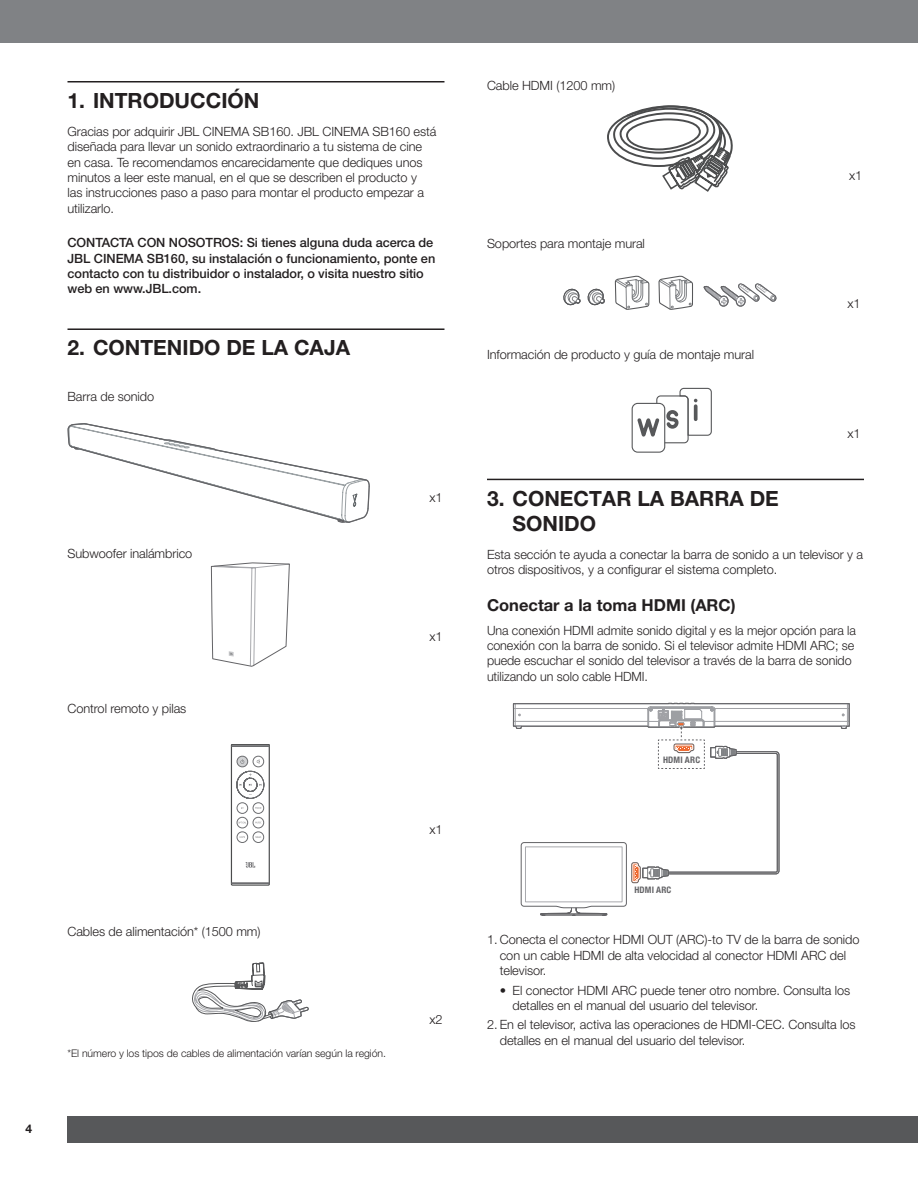
<style>
.page{position:relative;width:918px;height:1188px;background:#fff}
.page>*{position:absolute;margin:0;border:0;box-sizing:border-box;transform-origin:0 0}
.Headline-大标题{font:700 21px/25.2px "Helvetica Neue LT Pro";color:#231f20}
.subtitle-小标题{font:700 16.5px "Helvetica Neue LT Pro";color:#231f20}
.Brød_ord{font:300 12.75px/15.3px "Helvetica Neue LT Pro";letter-spacing:-.005em;color:#231f20}
.Brød_ord-2{font:500 12.75px/15.3px "Helvetica Neue LT Pro";letter-spacing:-.005em;color:#231f20}
.t1{font:700 12px "Helvetica Neue LT Pro";color:#231f20}
.Brød_ord-3{font:300 10.5px "Helvetica Neue LT Pro";letter-spacing:-.005em;color:#231f20}
.t2{font:700 condensed 9px "Helvetica Neue LT Pro";letter-spacing:.02em;color:#636366}
</style>
<div class="page">
<div style="left:68px;top:1116px;width:850px;height:27px;background:#57585a"></div>
<div style="left:0;top:0;width:918px;height:43px;background:#808285"></div>
<hr style="left:68px;top:81px;width:376px;height:1px;background:#231f20">
<hr style="left:68px;top:328px;width:376px;height:2px;background:#231f20">
<svg style="left:68px;top:423px;width:302px;height:100px"></svg>
<svg style="left:211px;top:563px;width:79px;height:104px"></svg>
<svg style="left:231px;top:744px;width:39px;height:142px"></svg>
<svg style="left:192px;top:963px;width:117px;height:59px"></svg>
<hr style="left:487px;top:479px;width:377px;height:1px;background:#231f20">
<svg style="left:607px;top:105px;width:126px;height:87px"></svg>
<svg style="left:614px;top:276px;width:36px;height:34px"></svg>
<svg style="left:658px;top:276px;width:35px;height:34px"></svg>
<svg style="left:563px;top:288px;width:42px;height:18px"></svg>
<svg style="left:703px;top:283px;width:73px;height:24px"></svg>
<div style="left:632px;top:403px;width:33px;height:50px;border:1px solid #57585a;border-radius:6px"></div>
<svg style="left:635px;top:387px;width:77px;height:60px"></svg>
<svg style="left:512px;top:702px;width:338px;height:214px"></svg>
<p class="Headline-大标题" style="left:68px;top:87px;width:64px">1. INTRODU</p>
<p class="Headline-大标题" style="left:190px;top:87px;width:71px">CCIÓN</p>
<p class="Brød_ord" style="left:68px;top:124px;width:370px">Gracias por adquirir JBL CINEMA SB160. JBL CINEMA SB160 está diseñada para llevar un sonido extraordinario a tu sistema de cine en casa. Te recomendamos encarecidamente que dediques unos minutos a leer este manual, en el que se describen el producto y<br>las instrucciones paso a paso para montar el producto empezar a utilizarlo.</p>
<p class="Brød_ord-2" style="left:68px;top:235px;width:369px">CONTACTA CON NOSOTROS: Si tienes alguna duda acerca de JBL CINEMA SB160, su instalación o funcionamiento, ponte en contacto con tu distribuidor o instalador, o visita nuestro sitio web en www.JBL.com.</p>
<p class="Headline-大标题" style="left:68px;top:335px;width:284px">2. CONTENIDO DE LA CAJA</p>
<p class="Brød_ord" style="left:68px;top:389px;width:88px">Barra de sonido</p>
<p class="Brød_ord" style="left:68px;top:545px;width:126px">Subwoofer inalámbrico</p>
<p class="Brød_ord" style="left:68px;top:700px;width:120px">Control remoto y pilas</p>
<p class="Brød_ord" style="left:430px;top:489px;width:15px">x1</p>
<p class="Brød_ord" style="left:430px;top:629px;width:15px">x1</p>
<p class="Brød_ord" style="left:68px;top:924px;width:195px">Cables de alimentación* (1500 mm)</p>
<p class="t1" style="left:26px;top:1122px;width:8px">4</p>
<p class="Brød_ord-3" style="left:68px;top:1047px;width:320px">*El número y los tipos de cables de alimentación varían según la región.</p>
<p class="Brød_ord" style="left:430px;top:821px;width:15px">x1</p>
<p class="Brød_ord" style="left:430px;top:1012px;width:15px">x2</p>
<p class="Brød_ord" style="left:487px;top:78px;width:130px">Cable HDMI (1200 mm)</p>
<p class="Brød_ord" style="left:487px;top:236px;width:159px">Soportes para montaje mural</p>
<p class="Brød_ord" style="left:487px;top:346px;width:269px">Información de producto y guía de montaje mural</p>
<p class="Brød_ord" style="left:849px;top:167px;width:15px">x1</p>
<p class="Brød_ord" style="left:847px;top:295px;width:15px">x1</p>
<p class="Brød_ord" style="left:847px;top:426px;width:15px">x1</p>
<p class="Headline-大标题" style="left:513px;top:485px;width:268px;text-indent:-26px">3. CONECTAR LA BARRA DE<br>SONIDO</p>
<p class="Brød_ord" style="left:487px;top:546px;width:378px">Esta sección te ayuda a conectar la barra de sonido a un televisor y a otros dispositivos, y a configurar el sistema completo.</p>
<p class="subtitle-小标题" style="left:487px;top:595px;width:250px">Conectar a la toma HDMI (ARC)</p>
<p class="Brød_ord" style="left:487px;top:622px;width:370px">Una conexión HDMI admite sonido digital y es la mejor opción para la conexión con la barra de sonido. Si el televisor admite HDMI ARC; se puede escuchar el sonido del televisor a través de la barra de sonido utilizando un solo cable HDMI.</p>
<p class="t2" style="left:663px;top:755px;width:39px">HDMI ARC</p>
<p class="t2" style="left:634px;top:884px;width:39px">HDMI ARC</p>
<p class="Brød_ord" style="left:500px;top:932px;width:361px;text-indent:-13px">1. Conecta el conector HDMI OUT (ARC)-to TV de la barra de sonido con un cable HDMI de alta velocidad al conector HDMI ARC del televisor.</p>
<p class="Brød_ord" style="left:513px;top:982px;width:339px;text-indent:-13px">• El conector HDMI ARC puede tener otro nombre. Consulta los detalles en el manual del usuario del televisor.</p>
<p class="Brød_ord" style="left:500px;top:1017px;width:357px;text-indent:-13px">2. En el televisor, activa las operaciones de HDMI-CEC. Consulta los detalles en el manual del usuario del televisor.</p>
</div>
